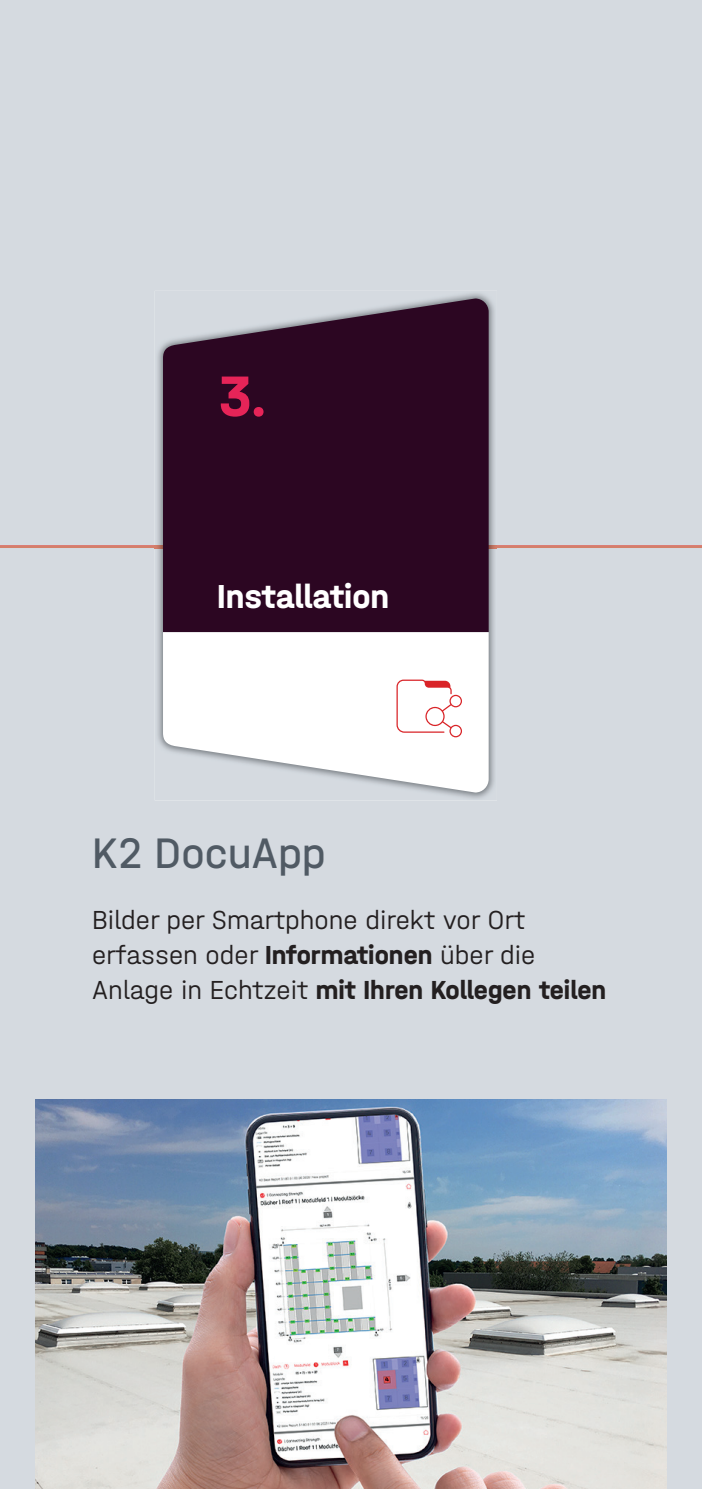
<style>
.page{position:relative;width:702px;height:1489px;background:#fff}
.page>*{position:absolute;margin:0;border:0;box-sizing:border-box;transform-origin:0 0}
.t1{font:60px "K2 Halvar Mittelschrift Bold";color:#e62458}
.t2{font:45px "K2 Halvar Mittelschrift Regular";color:#505a64}
.t3{font:35px "K2 Halvar Mittelschrift Bold";color:#fff}
.t4{font:27.5px/35px "K2 Halvar Mittelschrift Light";color:#231f20}
.t5{font:27.5px "K2 Halvar Mittelschrift Bold";color:#231f20}
.s1{font-family:"K2 Halvar Mittelschrift Bold"}
.s2{font-family:"K2 Halvar Mittelschrift Light"}
</style>
<div class="page">
<div style="left:0;top:0;width:702px;height:1488px;background:#d5dae0"></div>
<hr style="left:497px;top:545px;width:205px;height:3px;background:#d47f6a">
<hr style="left:0;top:545px;width:155px;height:3px;background:#d47f6a">
<img style="left:155px;top:291px;width:342px;height:509px">
<img style="left:155px;top:545px;width:342px;height:3px">
<svg style="left:163px;top:298px;width:325px;height:334px;background:#37142e"></svg>
<svg style="left:163px;top:632px;width:325px;height:160px"></svg>
<svg style="left:396px;top:679px;width:66px;height:58px"></svg>
<img style="left:35px;top:1098px;width:631px;height:390px">
<h1 class="t1" style="left:219px;top:359px;width:50px">3.</h1>
<p class="t3" style="left:217px;top:575px;width:173px">Installation</p>
<h2 class="t2" style="left:92px;top:826px;width:235px">K2 DocuApp</h2>
<p class="t4" style="left:92px;top:901px;width:445px">Bilder per Smartphone direkt vor Ort erfassen oder <span class="s1">Informationen</span> über die</p>
<p class="t5" style="left:92px;top:972px;width:515px"><span class="s2">Anlage in Echtzeit</span> mit Ihren Kollegen teilen</p>
</div>
